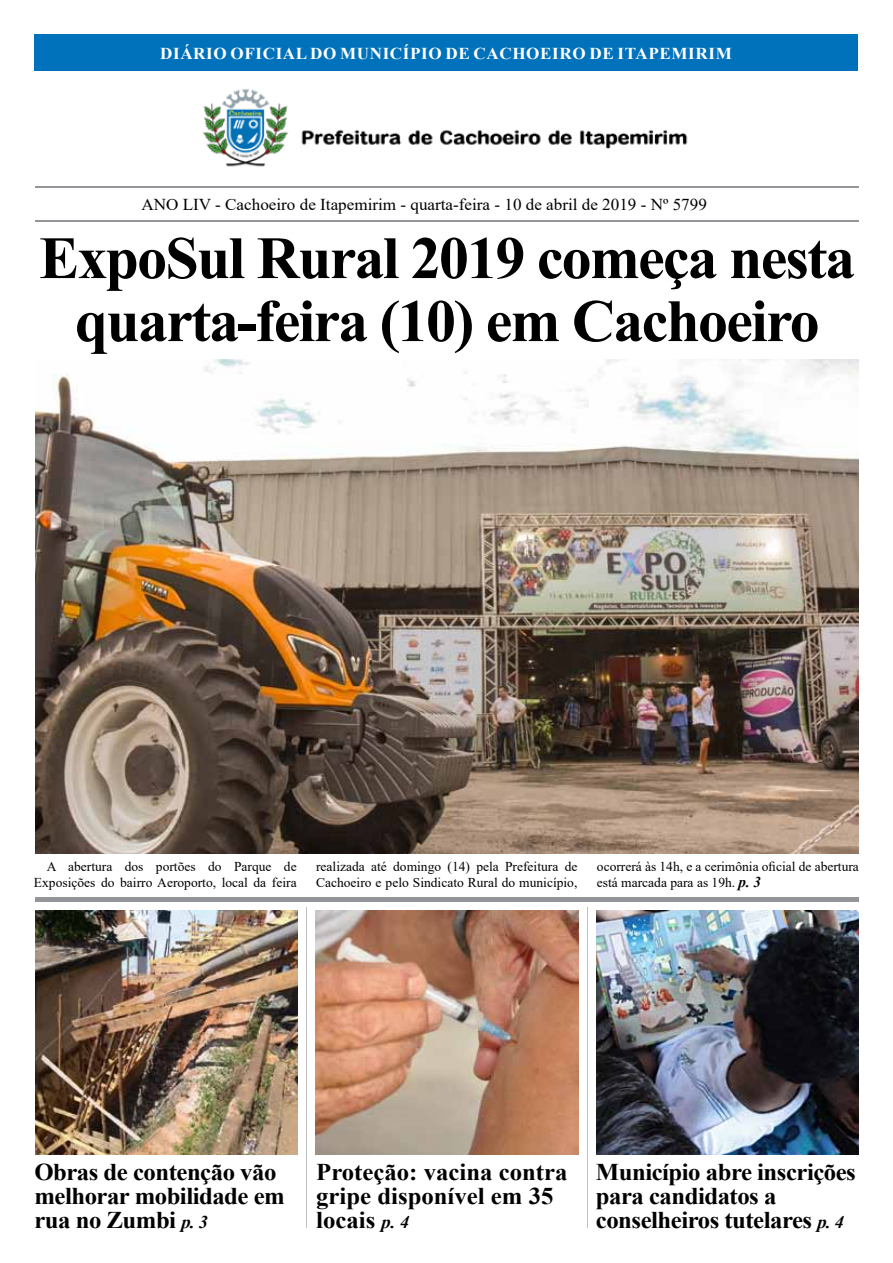
<style>
.page{position:relative;width:893px;height:1263px;background:#fff}
.page>*{position:absolute;margin:0;border:0;box-sizing:border-box;transform-origin:0 0}
.t1{font:700 60px/63px "Times New Roman";letter-spacing:-.03em;color:#000;text-align:center}
.t2{font:700 24px/24px "Times New Roman";letter-spacing:-.02em;color:#000}
.t3{font:700 24px/24px "Times New Roman";color:#000}
.t4{font:16.65px "Times New Roman";color:#000}
.t5{font:700 16.65px "Times New Roman";letter-spacing:.035em;color:#fff}
.t6{font:13.5px/16.2px "Times New Roman";color:#000}
.s1{font-weight:700;font-style:italic;font-size:15px}
.s2{font-style:italic;font-size:18px}
</style>
<div class="page">
<img style="left:36px;top:910px;width:262px;height:244px">
<img style="left:203px;top:89px;width:485px;height:78px">
<div style="left:34px;top:34px;width:824px;height:37px;background:#0072bc"></div>
<hr style="left:34px;top:186px;width:824px;height:2px;background:#939598">
<hr style="left:35px;top:220px;width:824px;height:2px;background:#939598">
<img style="left:36px;top:359px;width:822px;height:495px">
<img style="left:596px;top:910px;width:263px;height:244px">
<hr style="left:35px;top:897px;width:824px;height:4px;background:#939598">
<img style="left:315px;top:910px;width:264px;height:244px">
<p class="t5" style="left:160px;top:41px;width:573px">DIÁRIO OFICIAL DO MUNICÍPIO DE CACHOEIRO DE ITAPEMIRIM</p>
<p class="t4" style="left:141px;top:192px;width:567px">ANO LIV - Cachoeiro de Itapemirim - quarta-feira - 10 de abril de 2019 - Nº 5799</p>
<h1 class="t1" style="left:39px;top:225px;width:818px">ExpoSul Rural 2019 começa nesta quarta-feira (10) em Cachoeiro</h1>
<p class="t6" style="left:34px;top:858px;width:264px;text-align:right">A abertura dos portões do Parque de<br>Exposições do bairro Aeroporto, local da feira</p>
<p class="t6" style="left:316px;top:858px;width:263px">realizada até domingo (14) pela Prefeitura de<br>Cachoeiro e pelo Sindicato Rural do município,</p>
<p class="t6" style="left:597px;top:858px;width:264px">ocorrerá às 14h, e a cerimônia oficial de abertura está marcada para as 19h. <span class="s1">p. 3</span></p>
<h2 class="t2" style="left:34px;top:1160px;width:252px">Obras de contenção vão melhorar mobilidade em rua no Zumbi <span class="s2">p. 3</span></h2>
<h2 class="t3" style="left:316px;top:1159px;width:253px">Proteção: vacina contra gripe disponível em 35 locais <span class="s2">p. 4</span></h2>
<h2 class="t2" style="left:596px;top:1160px;width:261px">Município abre inscrições para candidatos a conselheiros tutelares <span class="s2">p. 4</span></h2>
</div>
